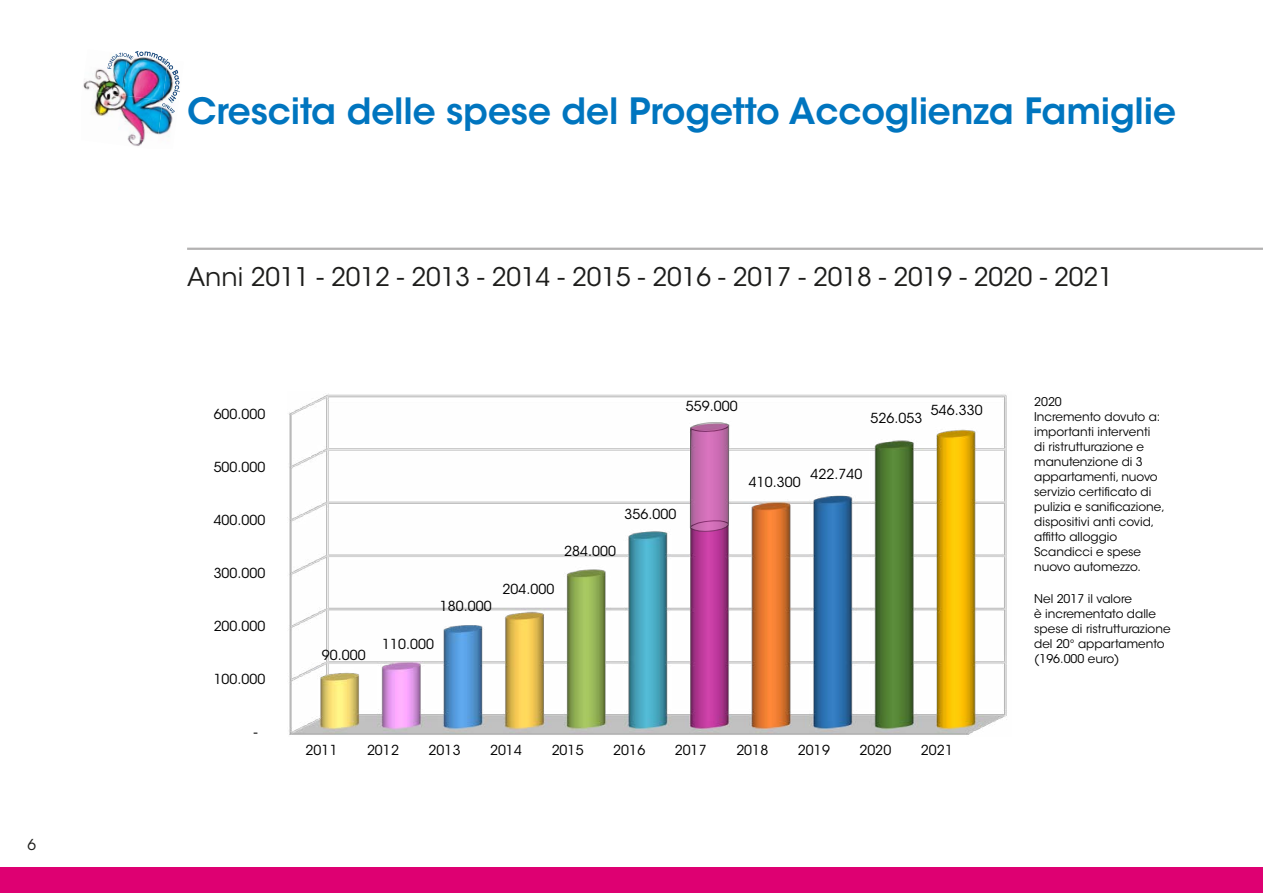
<style>
.page{position:relative;width:1263px;height:893px;background:#fff}
.page>*{position:absolute;margin:0;border:0;box-sizing:border-box;transform-origin:0 0}
.t1{font:600 36px "ITC Avant Garde Std";letter-spacing:-.005em;color:#0075bf}
.t2{font:25.5px "ITC Avant Garde Std";color:#1d1d1b}
.t3{font:15px "ITC Avant Garde Std";color:#1d1d1b}
.t4{font:13.8px "ITC Avant Garde Std";letter-spacing:.005em;color:#000}
.t5{font:12px/15px "ITC Avant Garde Std";color:#000}
</style>
<div class="page">
<div style="left:0;top:867px;width:1263px;height:26px;background:#de0072"></div>
<hr style="left:187px;top:248px;width:1076px;height:2px;background:#b3b2b2">
<img style="left:83px;top:66px;width:25px;height:24px">
<img style="left:163px;top:113px;width:10px;height:24px">
<img style="left:92px;top:90px;width:16px;height:26px">
<img style="left:120px;top:113px;width:43px;height:22px">
<img style="left:120px;top:132px;width:37px;height:14px">
<img style="left:108px;top:51px;width:72px;height:62px">
<img style="left:287px;top:393px;width:720px;height:342px">
<svg style="left:690px;top:421px;width:39px;height:111px;background:#bd6ba8"></svg>
<p class="t3" style="left:28px;top:835px;width:10px">6</p>
<h1 class="t1" style="left:187px;top:89px;width:990px">Crescita delle spese del Progetto Accoglienza Famiglie</h1>
<h2 class="t2" style="left:187px;top:261px;width:927px">Anni 2011 - 2012 - 2013 - 2014 - 2015 - 2016 - 2017 - 2018 - 2019 - 2020 - 2021</h2>
<p class="t4" style="left:214px;top:406px;width:53px">600.000</p>
<p class="t4" style="left:214px;top:459px;width:53px">500.000</p>
<p class="t4" style="left:214px;top:512px;width:53px">400.000</p>
<p class="t4" style="left:214px;top:565px;width:53px">300.000</p>
<p class="t4" style="left:214px;top:618px;width:53px">200.000</p>
<p class="t4" style="left:214px;top:671px;width:53px">100.000</p>
<p class="t4" style="left:254px;top:724px;width:5px">-</p>
<p class="t4" style="left:322px;top:646px;width:45px">90.000</p>
<p class="t4" style="left:686px;top:398px;width:53px">559.000</p>
<p class="t4" style="left:870px;top:409px;width:53px">526.053</p>
<p class="t4" style="left:931px;top:402px;width:53px">546.330</p>
<p class="t4" style="left:440px;top:597px;width:53px">180.000</p>
<p class="t4" style="left:382px;top:636px;width:53px">110.000</p>
<p class="t4" style="left:624px;top:505px;width:53px">356.000</p>
<p class="t4" style="left:564px;top:542px;width:53px">284.000</p>
<p class="t4" style="left:503px;top:581px;width:53px">204.000</p>
<p class="t4" style="left:749px;top:474px;width:53px">410.300</p>
<p class="t4" style="left:810px;top:466px;width:53px">422.740</p>
<p class="t4" style="left:305px;top:742px;width:34px">2011</p>
<p class="t4" style="left:367px;top:742px;width:34px">2012</p>
<p class="t4" style="left:429px;top:742px;width:34px">2013</p>
<p class="t4" style="left:490px;top:742px;width:34px">2014</p>
<p class="t4" style="left:552px;top:742px;width:34px">2015</p>
<p class="t4" style="left:613px;top:742px;width:34px">2016</p>
<p class="t4" style="left:675px;top:742px;width:34px">2017</p>
<p class="t4" style="left:736px;top:742px;width:34px">2018</p>
<p class="t4" style="left:798px;top:742px;width:34px">2019</p>
<p class="t4" style="left:859px;top:742px;width:34px">2020</p>
<p class="t4" style="left:921px;top:742px;width:34px">2021</p>
<p class="t5" style="left:1034px;top:394px;width:132px">2020<br>Incremento dovuto a: importanti interventi<br>di ristrutturazione e manutenzione di 3 appartamenti, nuovo servizio certificato di pulizia e sanificazione, dispositivi anti covid, affitto alloggio<br>Scandicci e spese nuovo automezzo.</p>
<p class="t5" style="left:1034px;top:591px;width:138px">Nel 2017 il valore<br>è incrementato dalle spese di ristrutturazione del 20° appartamento (196.000 euro)</p>
</div>
